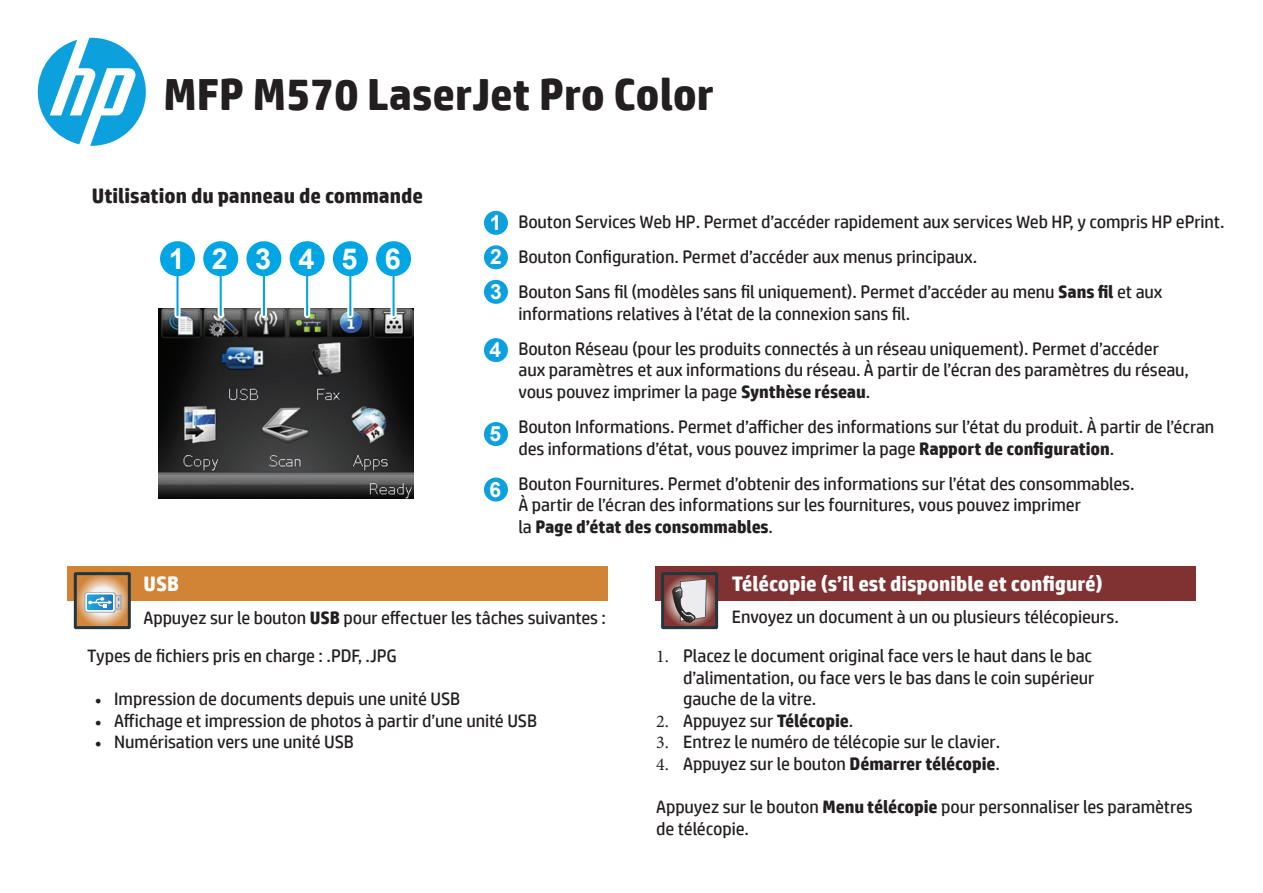
<style>
.page{position:relative;width:1263px;height:893px;background:#fff}
.page>*{position:absolute;margin:0;border:0;box-sizing:border-box;transform-origin:0 0}
.Language_10{font:700 45px "HP Simplified";color:#231f20}
.t1{font:700 21px "HP Simplified";color:#fff}
.Language_10-2{font:700 21px "HP Simplified";color:#231f20}
.Language_10-3{font:700 21px "Arial";color:#fff}
.t2{font:18px/21.6px "HP Simplified";letter-spacing:-.005em;color:#231f20}
.s1{font-weight:700}
.s2{font-family:"Minion Pro"}
</style>
<div class="page">
<svg style="left:38px;top:38px;width:108px;height:108px"></svg>
<div style="left:483px;top:210px;width:26px;height:26px;background:#0ca0dd;border-radius:50%"></div>
<div style="left:482px;top:209px;width:27px;height:27px;border:2px solid #fff;border-radius:50%"></div>
<div style="left:483px;top:245px;width:26px;height:25px;background:#0ca0dd;border-radius:50%"></div>
<div style="left:482px;top:244px;width:27px;height:27px;border:2px solid #fff;border-radius:50%"></div>
<div style="left:483px;top:279px;width:26px;height:26px;background:#0ca0dd;border-radius:50%"></div>
<div style="left:482px;top:278px;width:27px;height:27px;border:2px solid #fff;border-radius:50%"></div>
<div style="left:483px;top:337px;width:26px;height:26px;background:#0ca0dd;border-radius:50%"></div>
<div style="left:482px;top:337px;width:27px;height:27px;border:2px solid #fff;border-radius:50%"></div>
<img style="left:159px;top:308px;width:254px;height:191px">
<div style="left:174px;top:273px;width:7px;height:42px;background:#fff"></div>
<hr style="left:176px;top:273px;width:3px;height:42px;background:#00a5e3">
<svg style="left:218px;top:282px;width:6px;height:33px"></svg>
<svg style="left:261px;top:282px;width:6px;height:33px"></svg>
<hr style="left:263px;top:273px;width:2px;height:42px;background:#00a5e3">
<svg style="left:304px;top:282px;width:6px;height:33px"></svg>
<hr style="left:306px;top:273px;width:2px;height:42px;background:#00a5e3">
<svg style="left:347px;top:282px;width:6px;height:33px"></svg>
<hr style="left:349px;top:273px;width:2px;height:42px;background:#00a5e3">
<div style="left:390px;top:273px;width:7px;height:42px;background:#fff"></div>
<hr style="left:392px;top:273px;width:3px;height:42px;background:#00a5e3">
<hr style="left:220px;top:273px;width:2px;height:42px;background:#00a5e3">
<div style="left:483px;top:421px;width:26px;height:26px;background:#0ca0dd;border-radius:50%"></div>
<div style="left:482px;top:421px;width:27px;height:27px;border:2px solid #fff;border-radius:50%"></div>
<div style="left:483px;top:477px;width:26px;height:25px;background:#0ca0dd;border-radius:50%"></div>
<div style="left:482px;top:476px;width:27px;height:27px;border:2px solid #fff;border-radius:50%"></div>
<div style="left:655px;top:566px;width:540px;height:35px;background:#803232"></div>
<div style="left:68px;top:566px;width:540px;height:35px;background:#d18336"></div>
<div style="left:661px;top:572px;width:57px;height:57px;border:3px solid #22363f"></div>
<svg style="left:663px;top:572px;width:54px;height:56px;background:#927877"></svg>
<div style="left:74px;top:572px;width:57px;height:57px;border:3px solid #22363f"></div>
<svg style="left:75px;top:574px;width:54px;height:54px;background:#b3a087"></svg>
<svg style="left:160px;top:241px;width:252px;height:41px"></svg>
<p class="Language_10" style="left:164px;top:65px;width:552px">MFP M570 LaserJet Pro Color</p>
<p class="Language_10-2" style="left:92px;top:182px;width:333px">Utilisation du panneau de commande</p>
<p class="Language_10-3" style="left:490px;top:209px;width:13px">1</p>
<p class="Language_10-3" style="left:490px;top:243px;width:13px">2</p>
<p class="Language_10-3" style="left:490px;top:278px;width:13px">3</p>
<p class="Language_10-3" style="left:489px;top:336px;width:13px">4</p>
<p class="Language_10-3" style="left:489px;top:420px;width:13px">5</p>
<p class="Language_10-3" style="left:489px;top:475px;width:13px">6</p>
<p class="t2" style="left:518px;top:210px;width:708px">Bouton Services Web HP. Permet d’accéder rapidement aux services Web HP, y compris HP ePrint.</p>
<p class="t2" style="left:518px;top:246px;width:460px">Bouton Configuration. Permet d’accéder aux menus principaux.</p>
<p class="t2" style="left:518px;top:281px;width:646px">Bouton Sans fil (modèles sans fil uniquement). Permet d’accéder au menu <span class="s1">Sans fil</span> et aux informations relatives à l’état de la connexion sans fil.</p>
<p class="t2" style="left:518px;top:337px;width:672px">Bouton Réseau (pour les produits connectés à un réseau uniquement). Permet d’accéder aux paramètres et aux informations du réseau. À partir de l’écran des paramètres du réseau, vous pouvez imprimer la page <span class="s1">Synthèse réseau</span>.</p>
<p class="t2" style="left:518px;top:416px;width:697px">Bouton Informations. Permet d’afficher des informations sur l’état du produit. À partir de l’écran des informations d’état, vous pouvez imprimer la page <span class="s1">Rapport de configuration</span>.</p>
<p class="t2" style="left:518px;top:472px;width:618px">Bouton Fournitures. Permet d’obtenir des informations sur l’état des consommables.<br>À partir de l’écran des informations sur les fournitures, vous pouvez imprimer<br>la <span class="s1">Page d’état des consommables</span>.</p>
<p class="t1" style="left:144px;top:570px;width:37px">USB</p>
<p class="t2" style="left:144px;top:607px;width:464px">Appuyez sur le bouton <span class="s1">USB</span> pour effectuer les tâches suivantes :</p>
<p class="t2" style="left:87px;top:645px;width:311px">Types de fichiers pris en charge : .PDF, .JPG</p>
<p class="t2" style="left:95px;top:688px;width:367px"><span class="s2">•</span> Impression de documents depuis une unité USB</p>
<p class="t2" style="left:95px;top:710px;width:444px"><span class="s2">•</span> Affichage et impression de photos à partir d’une unité USB</p>
<p class="t2" style="left:95px;top:731px;width:261px"><span class="s2">•</span> Numérisation vers une unité USB</p>
<p class="t1" style="left:732px;top:570px;width:372px">Télécopie (s’il est disponible et configuré)</p>
<p class="t2" style="left:732px;top:606px;width:389px">Envoyez un document à un ou plusieurs télécopieurs.</p>
<p class="t2" style="left:683px;top:645px;width:413px;text-indent:-27px"><span class="s2">1.</span> Placez le document original face vers le haut dans le bac d’alimentation, ou face vers le bas dans le coin supérieur gauche de la vitre.</p>
<p class="t2" style="left:656px;top:710px;width:198px"><span class="s2">2.</span> Appuyez sur <span class="s1">Télécopie</span>.</p>
<p class="t2" style="left:656px;top:731px;width:345px"><span class="s2">3.</span> Entrez le numéro de télécopie sur le clavier.</p>
<p class="t2" style="left:656px;top:753px;width:345px"><span class="s2">4.</span> Appuyez sur le bouton <span class="s1">Démarrer télécopie</span>.</p>
<p class="t2" style="left:656px;top:796px;width:538px">Appuyez sur le bouton <span class="s1">Menu télécopie</span> pour personnaliser les paramètres de télécopie.</p>
</div>
